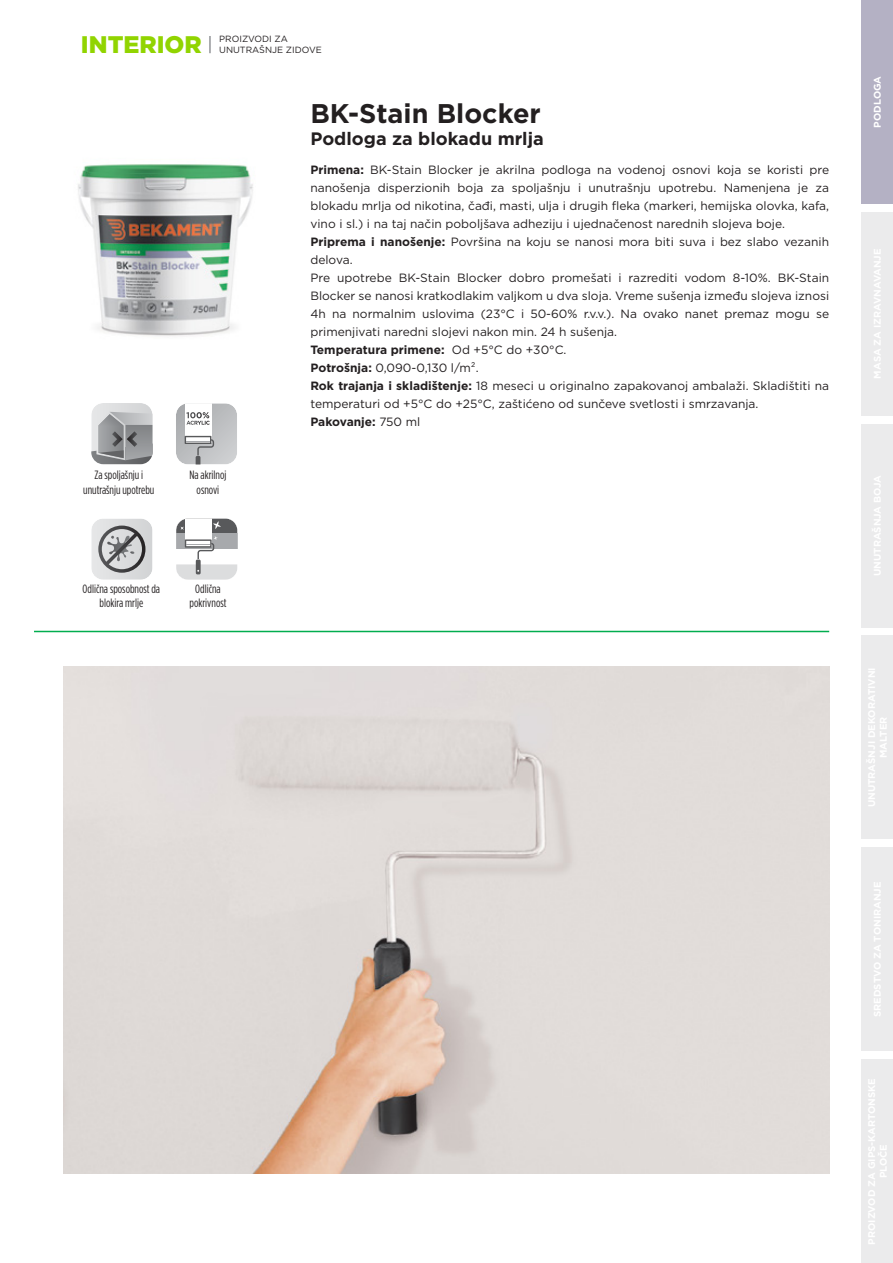
<style>
.page{position:relative;width:893px;height:1263px;background:#fff}
.page>*{position:absolute;margin:0;border:0;box-sizing:border-box;transform-origin:0 0}
.t1{font:700 27px "Gotham";color:#231f20}
.t2{font:900 24px "Gotham";color:#91d400}
.t3{font:700 18px "Gotham";color:#231f20}
.t4{font:12px/18px "Gotham";color:#231f20}
.t5{font:12px/14.4px "Gotham Cond";color:#231f20;text-align:center}
.t6{font:700 9.75px "Gotham";color:#fff}
.t7{font:9px/10.8px "Gotham";color:#231f20}
.s1{font-weight:700}
</style>
<div class="page">
<svg style="left:209px;top:36px;width:2px;height:17px"></svg>
<img style="left:78px;top:164px;width:175px;height:172px">
<img style="left:64px;top:667px;width:765px;height:507px">
<svg style="left:91px;top:403px;width:62px;height:62px;background:#a9abad"></svg>
<svg style="left:176px;top:518px;width:62px;height:62px"></svg>
<svg style="left:91px;top:519px;width:62px;height:61px;background:#bfc0c1"></svg>
<svg style="left:176px;top:403px;width:61px;height:62px"></svg>
<hr style="left:34px;top:631px;width:795px;height:1px;background:#01ad4f">
<div style="left:861px;top:0;width:32px;height:203px;background:#b4b1c4"></div>
<div style="left:861px;top:212px;width:32px;height:203px;background:#ebebec"></div>
<div style="left:861px;top:424px;width:32px;height:203px;background:#ebebec"></div>
<div style="left:861px;top:1059px;width:32px;height:204px;background:#ebebec"></div>
<div style="left:861px;top:636px;width:32px;height:203px;background:#ebebec"></div>
<div style="left:861px;top:848px;width:32px;height:203px;background:#ebebec"></div>
<h2 class="t2" style="left:81px;top:28px;width:122px">INTERIOR</h2>
<p class="t7" style="left:219px;top:34px;width:104px">PROIZVODI ZA<br>UNUTRAŠNJE ZIDOVE</p>
<p class="t5" style="left:83px;top:468px;width:73px">Za spoljašnju i unutrašnju upotrebu</p>
<p class="t5" style="left:189px;top:468px;width:39px">Na akrilnoj osnovi</p>
<p class="t5" style="left:83px;top:581px;width:79px">Odlična sposobnost da blokira mrlje</p>
<p class="t5" style="left:189px;top:581px;width:38px">Odlična pokrivnost</p>
<h1 class="t1" style="left:310px;top:96px;width:232px">BK-Stain Blocker</h1>
<h3 class="t3" style="left:310px;top:126px;width:235px">Podloga za blokadu mrlja</h3>
<p class="t4" style="left:310px;top:160px;width:520px"><span class="s1">Primena:</span> BK-Stain Blocker je akrilna podloga na vodenoj osnovi koja se koristi pre nanošenja disperzionih boja za spoljašnju i unutrašnju upotrebu. Namenjena je za blokadu mrlja od nikotina, čađi, masti, ulja i drugih fleka (markeri, hemijska olovka, kafa, vino i sl.) i na taj način poboljšava adheziju i ujednačenost narednih slojeva boje.<br><span class="s1">Priprema i nanošenje:</span> Površina na koju se nanosi mora biti suva i bez slabo vezanih delova.<br>Pre upotrebe BK-Stain Blocker dobro promešati i razrediti vodom 8-10%. BK-Stain Blocker se nanosi kratkodlakim valjkom u dva sloja. Vreme sušenja između slojeva iznosi 4h na normalnim uslovima (23°C i 50-60% r.v.v.). Na ovako nanet premaz mogu se primenjivati naredni slojevi nakon min. 24 h sušenja.<br><span class="s1">Temperatura primene:</span> Od +5°C do +30°C.<br><span class="s1">Potrošnja:</span> 0,090-0,130 l/m².<br><span class="s1">Rok trajanja i skladištenjе:</span> 18 meseci u originalno zapakovanoj ambalaži. Skladištiti na temperaturi od +5°C do +25°C, zaštićeno od sunčeve svetlosti i smrzavanja.<br><span class="s1">Pakovanje:</span> 750 ml</p>
<p class="t6" style="left:871px;top:128px;width:53px;rotate:-90deg">PODLOGA</p>
</div>
